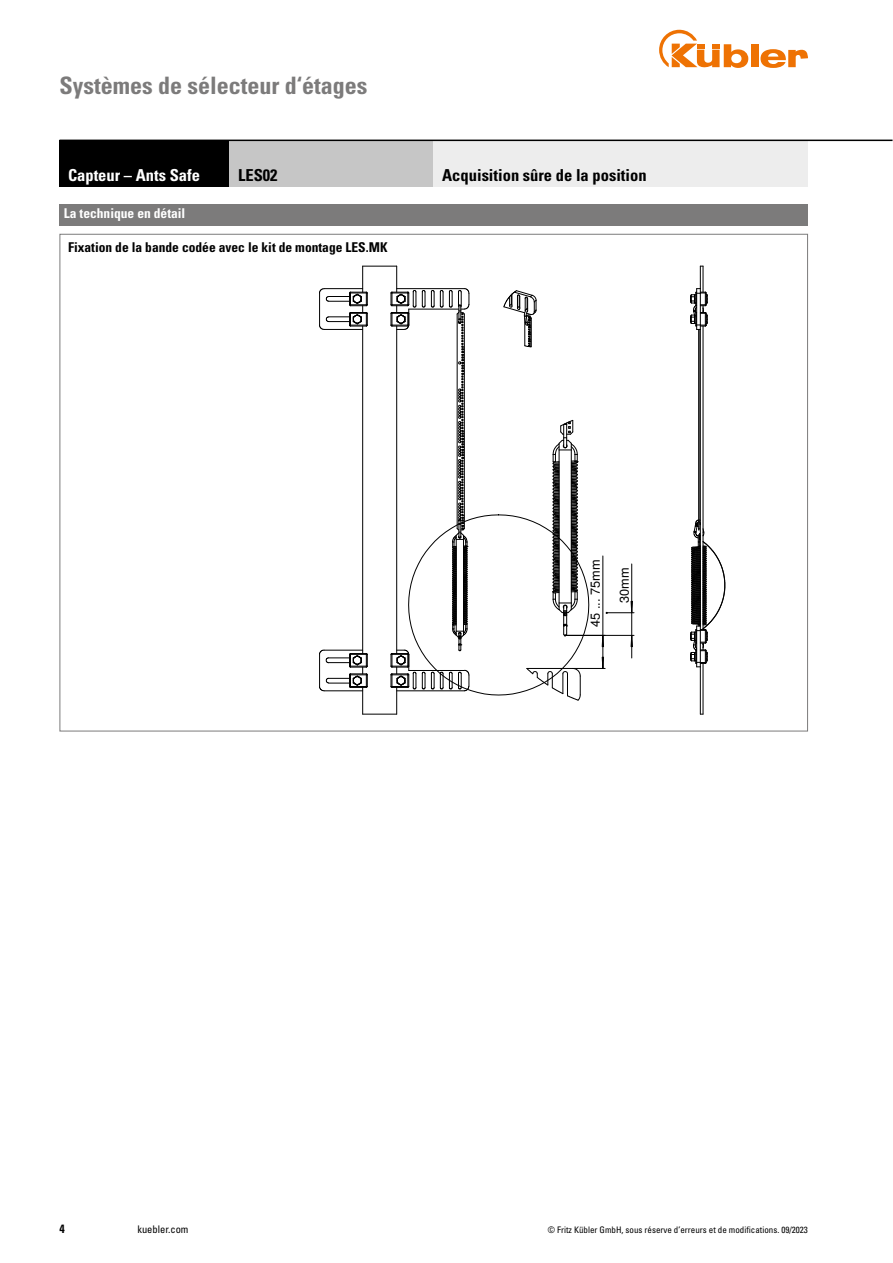
<style>
.page{position:relative;width:893px;height:1263px;background:#fff}
.page>*{position:absolute;margin:0;border:0;box-sizing:border-box;transform-origin:0 0}
.t1{font:700 condensed 24px "Univers LT Std";color:#7c7b7b}
.t2{font:700 condensed 16.5px "Univers LT Std";color:#000}
.t3{font:700 condensed 16.5px "Univers LT Std";color:#fff}
.t4{font:700 condensed 13.5px "Univers LT Std";color:#000}
.t5{font:700 condensed 13.5px "Univers LT Std";color:#fff}
.t6{font:12.75px "Helvetica";letter-spacing:-.005em;color:#000}
.t7{font:700 condensed 12px "Univers LT Std";color:#000}
.t8{font:condensed 10.5px "Univers LT Std";color:#000}
.t9{font:condensed 9px "Univers LT Std";color:#000}
</style>
<div class="page">
<div style="left:751px;top:44px;width:7px;height:23px;background:#ee7203"></div>
<svg style="left:760px;top:49px;width:48px;height:19px"></svg>
<svg style="left:659px;top:30px;width:89px;height:38px"></svg>
<hr style="left:362px;top:326px;width:1px;height:327px;background:#000">
<hr style="left:363px;top:714px;width:34px;height:1px;background:#000">
<hr style="left:363px;top:266px;width:34px;height:1px;background:#000">
<svg style="left:319px;top:649px;width:49px;height:65px"></svg>
<hr style="left:319px;top:655px;width:1px;height:31px;background:#000">
<svg style="left:319px;top:266px;width:49px;height:64px"></svg>
<hr style="left:703px;top:663px;width:1px;height:51px;background:#000">
<hr style="left:703px;top:326px;width:1px;height:303px;background:#000">
<hr style="left:700px;top:667px;width:1px;height:47px;background:#000">
<hr style="left:700px;top:329px;width:1px;height:297px;background:#000">
<hr style="left:699px;top:329px;width:1px;height:200px;background:#000">
<hr style="left:698px;top:329px;width:1px;height:200px;background:#000">
<svg style="left:690px;top:266px;width:18px;height:66px"></svg>
<svg style="left:690px;top:519px;width:35px;height:151px"></svg>
<hr style="left:573px;top:668px;width:32px;height:1px;background:#000">
<hr style="left:603px;top:556px;width:1px;height:79px;background:#000">
<hr style="left:565px;top:635px;width:69px;height:1px;background:#000">
<hr style="left:631px;top:564px;width:1px;height:49px;background:#000">
<svg style="left:602px;top:601px;width:32px;height:68px"></svg>
<svg style="left:390px;top:266px;width:199px;height:448px"></svg>
<div style="left:60px;top:204px;width:748px;height:21px;background:#7c7b7b"></div>
<div style="left:60px;top:140px;width:170px;height:47px;background:#000"></div>
<div style="left:230px;top:140px;width:204px;height:47px;background:#c6c6c6"></div>
<div style="left:434px;top:140px;width:374px;height:47px;background:#ededed"></div>
<hr style="left:60px;top:140px;width:832px;height:1px;background:#000">
<h1 class="t1" style="left:60px;top:71px;width:309px">Systèmes de sélecteur d‘étages</h1>
<h2 class="t3" style="left:68px;top:165px;width:134px">Capteur – Ants Safe</h2>
<h2 class="t2" style="left:238px;top:165px;width:41px">LES02</h2>
<h2 class="t2" style="left:442px;top:165px;width:206px">Acquisition sûre de la position</h2>
<h3 class="t5" style="left:64px;top:205px;width:123px">La technique en détail</h3>
<h3 class="t4" style="left:68px;top:239px;width:321px">Fixation de la bande codée avec le kit de montage LES.MK</h3>
<h3 class="t6" style="left:590px;top:627px;width:69px;rotate:-90deg">45 ... 75mm</h3>
<h3 class="t6" style="left:619px;top:603px;width:37px;rotate:-90deg">30mm</h3>
<h3 class="t7" style="left:60px;top:1221px;width:7px">4</h3>
<p class="t8" style="left:137px;top:1223px;width:53px">kuebler.com</p>
<p class="t9" style="left:548px;top:1224px;width:262px">© Fritz Kübler GmbH, sous réserve d’erreurs et de modifications. 09/2023</p>
</div>
